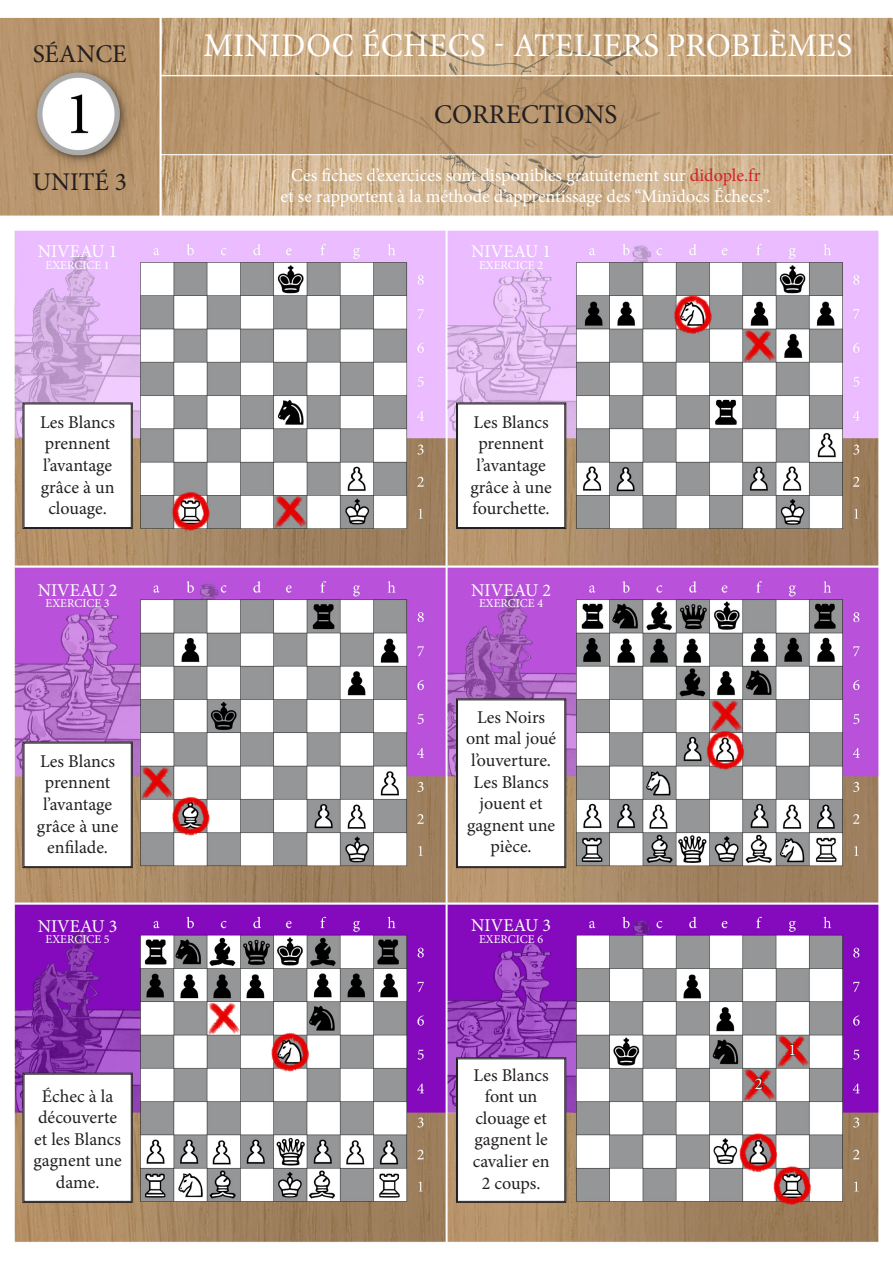
<style>
.page{position:relative;width:893px;height:1263px;background:#fff}
.page>*{position:absolute;margin:0;border:0;box-sizing:border-box;transform-origin:0 0}
.t1{font:33px "Minion Pro";letter-spacing:.01em;color:#fff}
.t2{font:27px "Minion Pro";color:#231f20}
.t3{font:25.5px "Minion Pro";color:#231f20}
.t4{font:18px/21.6px "Minion Pro";color:#231f20;text-align:center}
.t5{font:18px "Minion Pro";color:#fff}
.t6{font:16.5px "Minion Pro";color:#fff}
.t7{font:12px "Minion Pro";color:#fff}
.s1{color:#d1232a}
</style>
<div class="page">
<img style="left:0;top:17px;width:893px;height:1225px">
<svg style="left:22px;top:402px;width:111px;height:127px"></svg>
<div style="left:24px;top:404px;width:108px;height:124px;border:1px solid #231f20"></div>
<svg style="left:22px;top:742px;width:111px;height:126px"></svg>
<div style="left:24px;top:743px;width:108px;height:124px;border:1px solid #231f20"></div>
<svg style="left:456px;top:402px;width:110px;height:127px"></svg>
<div style="left:457px;top:404px;width:108px;height:124px;border:1px solid #231f20"></div>
<svg style="left:456px;top:1057px;width:110px;height:146px"></svg>
<div style="left:457px;top:1058px;width:108px;height:143px;border:1px solid #231f20"></div>
<svg style="left:22px;top:1073px;width:111px;height:130px"></svg>
<svg style="left:456px;top:698px;width:110px;height:170px"></svg>
<div style="left:457px;top:700px;width:108px;height:167px;border:1px solid #231f20"></div>
<svg style="left:789px;top:1043px;width:6px;height:12px"></svg>
<svg style="left:755px;top:1077px;width:8px;height:12px"></svg>
<p class="t3" style="left:33px;top:37px;width:96px">SÉANCE</p>
<p class="t1" style="left:203px;top:23px;width:650px">MINIDOC ÉCHECS - ATELIERS PROBLÈMES</p>
<p class="t2" style="left:434px;top:96px;width:185px">CORRECTIONS</p>
<p class="t3" style="left:32px;top:165px;width:96px">UNITÉ 3</p>
<p class="t5" style="left:291px;top:163px;width:471px">Ces fiches d’exercices sont disponibles gratuitement sur <span class="s1">didople.fr</span></p>
<p class="t5" style="left:281px;top:185px;width:492px">et se rapportent à la méthode d’apprentissage des ‘‘Minidocs Échecs’’.</p>
<p class="t5" style="left:38px;top:239px;width:81px">NIVEAU 1</p>
<p class="t5" style="left:471px;top:239px;width:81px">NIVEAU 1</p>
<p class="t7" style="left:46px;top:258px;width:66px">EXERCICE 1</p>
<p class="t7" style="left:479px;top:258px;width:66px">EXERCICE 2</p>
<p class="t4" style="left:40px;top:411px;width:77px">Les Blancs prennent l’avantage grâce à un clouage.</p>
<p class="t4" style="left:470px;top:411px;width:83px">Les Blancs prennent l’avantage grâce à une fourchette.</p>
<p class="t5" style="left:38px;top:578px;width:81px">NIVEAU 2</p>
<p class="t5" style="left:471px;top:578px;width:81px">NIVEAU 2</p>
<p class="t7" style="left:46px;top:596px;width:66px">EXERCICE 3</p>
<p class="t7" style="left:479px;top:596px;width:66px">EXERCICE 4</p>
<p class="t4" style="left:37px;top:750px;width:83px">Les Blancs prennent l’avantage grâce à une enfilade.</p>
<p class="t4" style="left:466px;top:706px;width:92px">Les Noirs ont mal joué l’ouverture.</p>
<p class="t4" style="left:467px;top:771px;width:90px">Les Blancs jouent et gagnent une pièce.</p>
<p class="t5" style="left:38px;top:914px;width:81px">NIVEAU 3</p>
<p class="t5" style="left:471px;top:913px;width:81px">NIVEAU 3</p>
<p class="t7" style="left:46px;top:931px;width:66px">EXERCICE 5</p>
<p class="t7" style="left:479px;top:931px;width:66px">EXERCICE 6</p>
<p class="t6" style="left:788px;top:1038px;width:9px">1</p>
<p class="t4" style="left:34px;top:1085px;width:90px">Échec à la découverte et les Blancs gagnent une dame.</p>
<p class="t4" style="left:473px;top:1064px;width:78px">Les Blancs font un clouage et gagnent le cavalier en</p>
<p class="t4" style="left:482px;top:1172px;width:60px">2 coups.</p>
<p class="t6" style="left:755px;top:1072px;width:9px">2</p>
</div>
